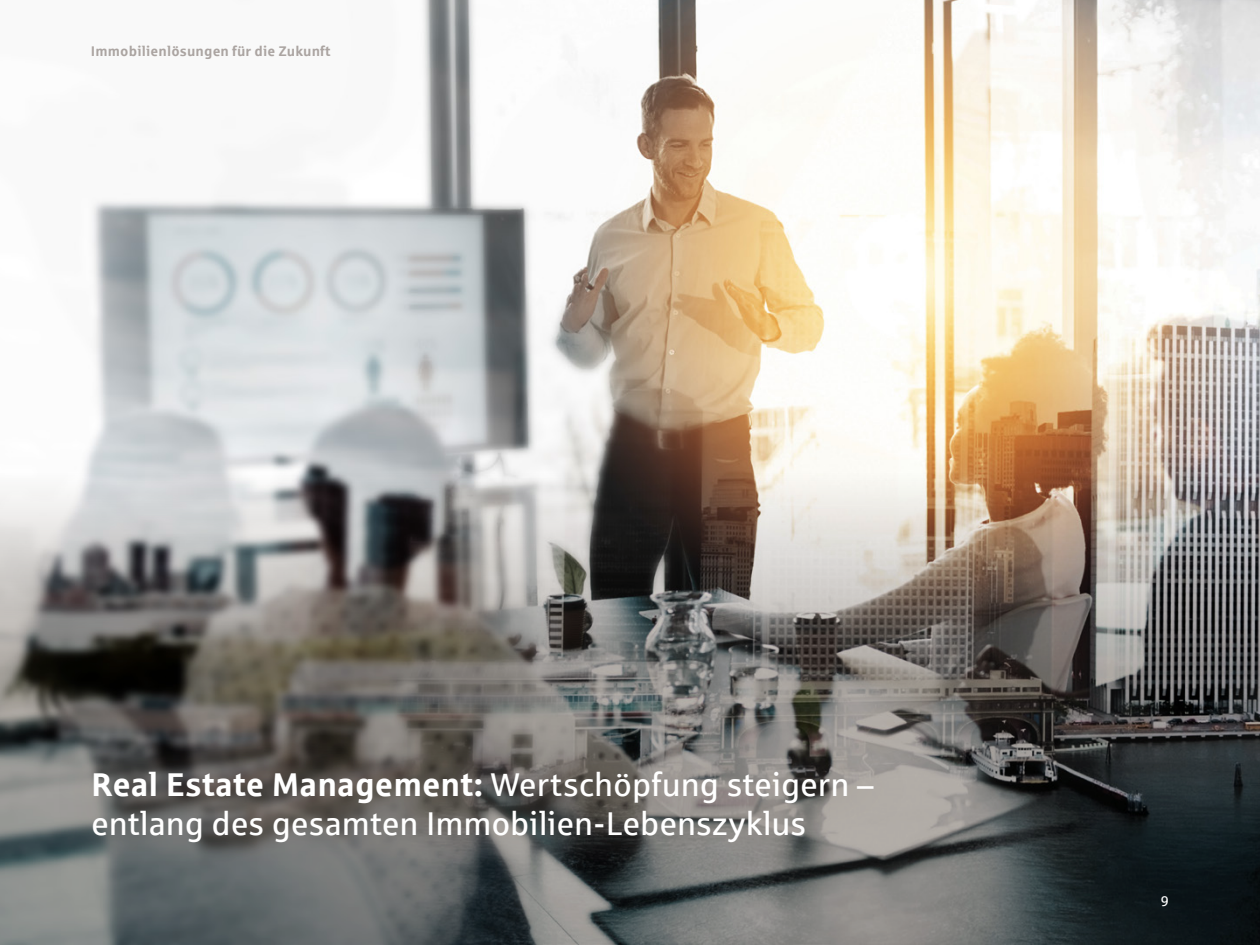
<style>
.page{position:relative;width:1260px;height:945px;background:#fff}
.page>*{position:absolute;margin:0;border:0;box-sizing:border-box;transform-origin:0 0}
.t1{font:32.9px/39.6px "Sparkasse Rg";color:#fff}
.t2{font:700 14px "Sparkasse Rg";letter-spacing:.01em;color:#aba4a1}
.t3{font:14px "Sparkasse Rg";color:#fff}
.s1{font-weight:700}
</style>
<div class="page">
<img style="left:87px;top:0;width:1173px;height:458px">
<img style="left:0;top:458px;width:1260px;height:487px">
<div style="left:56px;top:734px;width:852px;height:145px;background:#8d857c;opacity:.55"></div>
<p class="t2" style="left:91px;top:42px;width:241px">Immobilienlösungen für die Zukunft</p>
<p class="t1" style="left:91px;top:764px;width:784px"><span class="s1">Real Estate Management:</span> Wertschöpfung steigern – entlang des gesamten Immobilien-Lebenszyklus</p>
<p class="t3" style="left:1161px;top:893px;width:10px">9</p>
</div>
